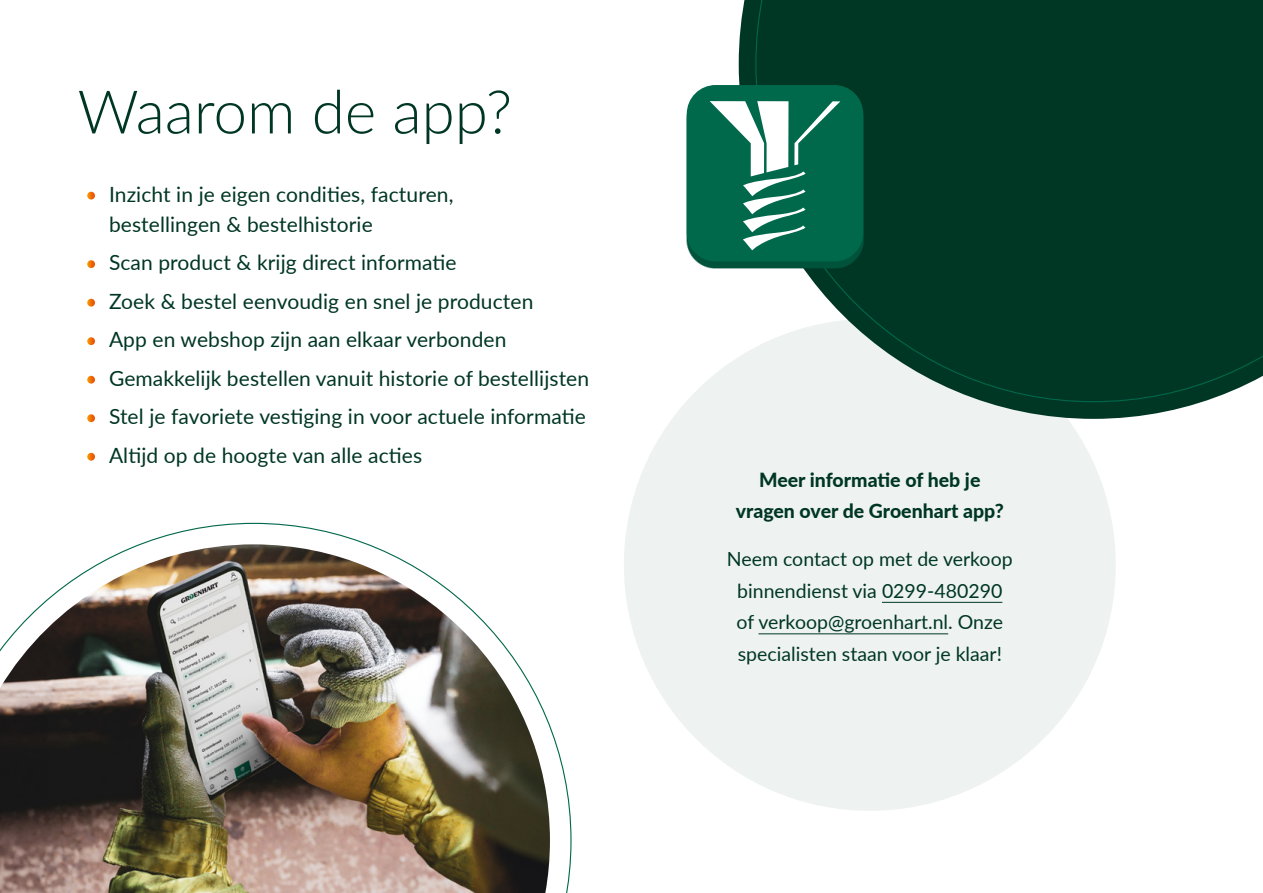
<style>
.page{position:relative;width:1263px;height:893px;background:#fff}
.page>*{position:absolute;margin:0;border:0;box-sizing:border-box;transform-origin:0 0}
.t1{font:300 60.15px "Lato";color:#003624}
.t2{font:21px/30px "Lato";letter-spacing:.005em;color:#003624}
.t3{font:19.5px/31.5px "Lato";color:#003624;text-align:center}
.t4{font:800 19.5px/31.5px "Lato";color:#003624;text-align:center}
.s1{color:#fff}
</style>
<div class="page">
<div style="left:624px;top:319px;width:492px;height:492px;background:#eef3f2;border-radius:50%"></div>
<svg style="left:739px;top:0;width:463px;height:419px"></svg>
<svg style="left:755px;top:0;width:508px;height:402px;background:#154736"></svg>
<hr style="left:882px;top:602px;width:120px;height:1px;background:#003624">
<hr style="left:758px;top:633px;width:190px;height:1px;background:#003624">
<svg style="left:687px;top:91px;width:177px;height:177px;background:#1e6450"></svg>
<div style="left:687px;top:86px;width:175px;height:175px;background:#00684b;border-radius:28px"></div>
<div style="left:687px;top:85px;width:176px;height:176px;border:2px solid #00684b;border-radius:28px"></div>
<svg style="left:710px;top:101px;width:130px;height:149px"></svg>
<img style="left:0;top:544px;width:550px;height:349px">
<h1 class="t1" style="left:78px;top:70px;width:436px">Waarom de app?</h1>
<p class="t2" style="left:109px;top:178px;width:346px;text-indent:-24px"><span class="s1">•</span> Inzicht in je eigen condities, facturen, bestellingen &amp; bestelhistorie</p>
<p class="t2" style="left:85px;top:247px;width:373px"><span class="s1">•</span> Scan product &amp; krijg direct informatie</p>
<p class="t2" style="left:85px;top:285px;width:450px"><span class="s1">•</span> Zoek &amp; bestel eenvoudig en snel je producten</p>
<p class="t2" style="left:85px;top:324px;width:423px"><span class="s1">•</span> App en webshop zijn aan elkaar verbonden</p>
<p class="t2" style="left:85px;top:362px;width:506px"><span class="s1">•</span> Gemakkelijk bestellen vanuit historie of bestellijsten</p>
<p class="t2" style="left:85px;top:401px;width:502px"><span class="s1">•</span> Stel je favoriete vestiging in voor actuele informatie</p>
<p class="t2" style="left:85px;top:439px;width:339px"><span class="s1">•</span> Altijd op de hoogte van alle acties</p>
<p class="t4" style="left:736px;top:463px;width:270px">Meer informatie of heb je vragen over de Groenhart app?</p>
<p class="t3" style="left:727px;top:543px;width:287px">Neem contact op met de verkoop binnendienst via 0299-480290 of verkoop@groenhart.nl. Onze specialisten staan voor je klaar!</p>
</div>
